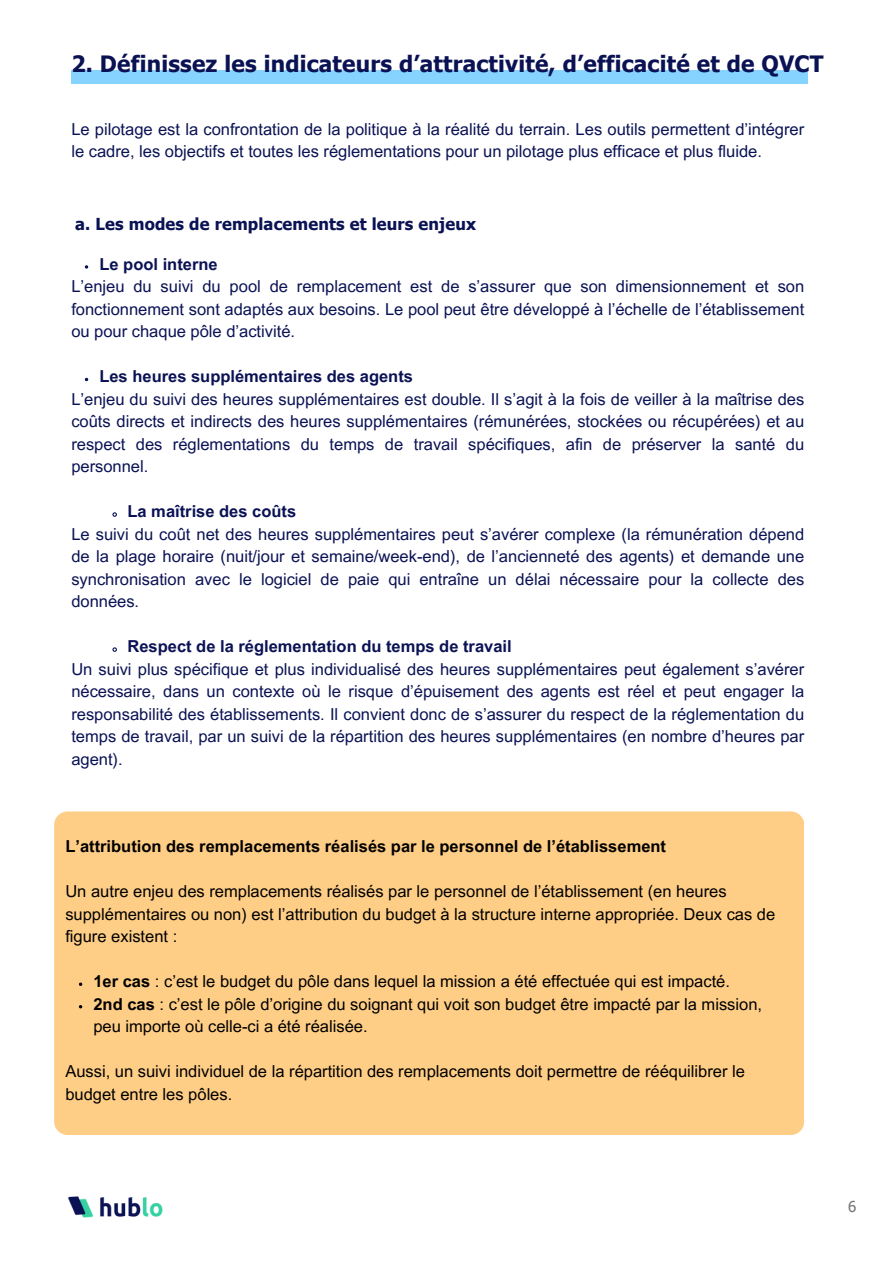
<style>
.page{position:relative;width:894px;height:1264px;background:#fff}
.page>*{position:absolute;margin:0;border:0;box-sizing:border-box;transform-origin:0 0}
.t1{font:700 22.5px "Tahoma";letter-spacing:.01em;color:#0a1254}
.t2{font:16.5px/22.5px "Arial MT Pro";color:#0a1254;text-align:justify}
.t3{font:16.5px/22.5px "Arial MT Pro";color:#000}
.t4{font:700 16.5px "Arial MT Pro";color:#0a1254}
.t5{font:700 16.5px "Arial MT Pro";color:#000}
.t6{font:700 16.5px "Tahoma";letter-spacing:.01em;color:#0a1254}
.t7{font:15px "Tahoma";color:#737373}
.s1{font-weight:700}
</style>
<div class="page">
<svg style="left:112px;top:512px;width:5px;height:5px"></svg>
<svg style="left:112px;top:647px;width:5px;height:5px"></svg>
<div style="left:54px;top:811px;width:749px;height:323px;background:#ffce86;border-radius:14px"></div>
<div style="left:71px;top:70px;width:736px;height:13px;background:#86d3ff"></div>
<img style="left:68px;top:1196px;width:95px;height:22px">
<p class="t1" style="left:71px;top:50px;width:753px">2. Définissez les indicateurs d’attractivité, d’efficacité et de QVCT</p>
<h1 class="t2" style="left:71px;top:120px;width:734px">Le pilotage est la confrontation de la politique à la réalité du terrain. Les outils permettent d’intégrer le cadre, les objectifs et toutes les réglementations pour un pilotage plus efficace et plus fluide.</h1>
<p class="t6" style="left:75px;top:213px;width:402px">a. Les modes de remplacements et leurs enjeux</p>
<h2 class="t4" style="left:99px;top:258px;width:120px">Le pool interne</h2>
<p class="t2" style="left:71px;top:277px;width:734px">L’enjeu du suivi du pool de remplacement est de s’assurer que son dimensionnement et son fonctionnement sont adaptés aux besoins. Le pool peut être développé à l’échelle de l’établissement ou pour chaque pôle d’activité.</p>
<p class="t4" style="left:99px;top:370px;width:315px">Les heures supplémentaires des agents</p>
<p class="t2" style="left:71px;top:390px;width:734px">L’enjeu du suivi des heures supplémentaires est double. Il s’agit à la fois de veiller à la maîtrise des coûts directs et indirects des heures supplémentaires (rémunérées, stockées ou récupérées) et au respect des réglementations du temps de travail spécifiques, afin de préserver la santé du personnel.</p>
<p class="t4" style="left:127px;top:505px;width:170px">La maîtrise des coûts</p>
<p class="t2" style="left:71px;top:525px;width:734px">Le suivi du coût net des heures supplémentaires peut s’avérer complexe (la rémunération dépend de la plage horaire (nuit/jour et semaine/week-end), de l’ancienneté des agents) et demande une synchronisation avec le logiciel de paie qui entraîne un délai nécessaire pour la collecte des données.</p>
<p class="t4" style="left:127px;top:640px;width:385px">Respect de la réglementation du temps de travail</p>
<p class="t2" style="left:71px;top:660px;width:734px">Un suivi plus spécifique et plus individualisé des heures supplémentaires peut également s’avérer nécessaire, dans un contexte où le risque d’épuisement des agents est réel et peut engager la responsabilité des établissements. Il convient donc de s’assurer du respect de la réglementation du temps de travail, par un suivi de la répartition des heures supplémentaires (en nombre d’heures par agent).</p>
<p class="t5" style="left:65px;top:840px;width:602px">L’attribution des remplacements réalisés par le personnel de l’établissement</p>
<h2 class="t3" style="left:65px;top:882px;width:711px">Un autre enjeu des remplacements réalisés par le personnel de l’établissement (en heures supplémentaires ou non) est l’attribution du budget à la structure interne appropriée. Deux cas de figure existent :</h2>
<p class="t3" style="left:93px;top:972px;width:638px"><span class="s1">1er cas</span> : c’est le budget du pôle dans lequel la mission a été effectuée qui est impacté.</p>
<p class="t3" style="left:93px;top:994px;width:670px"><span class="s1">2nd cas</span> : c’est le pôle d’origine du soignant qui voit son budget être impacté par la mission, peu importe où celle-ci a été réalisée.</p>
<p class="t3" style="left:65px;top:1062px;width:681px">Aussi, un suivi individuel de la répartition des remplacements doit permettre de rééquilibrer le budget entre les pôles.</p>
<p class="t7" style="left:848px;top:1196px;width:10px">6</p>
</div>
